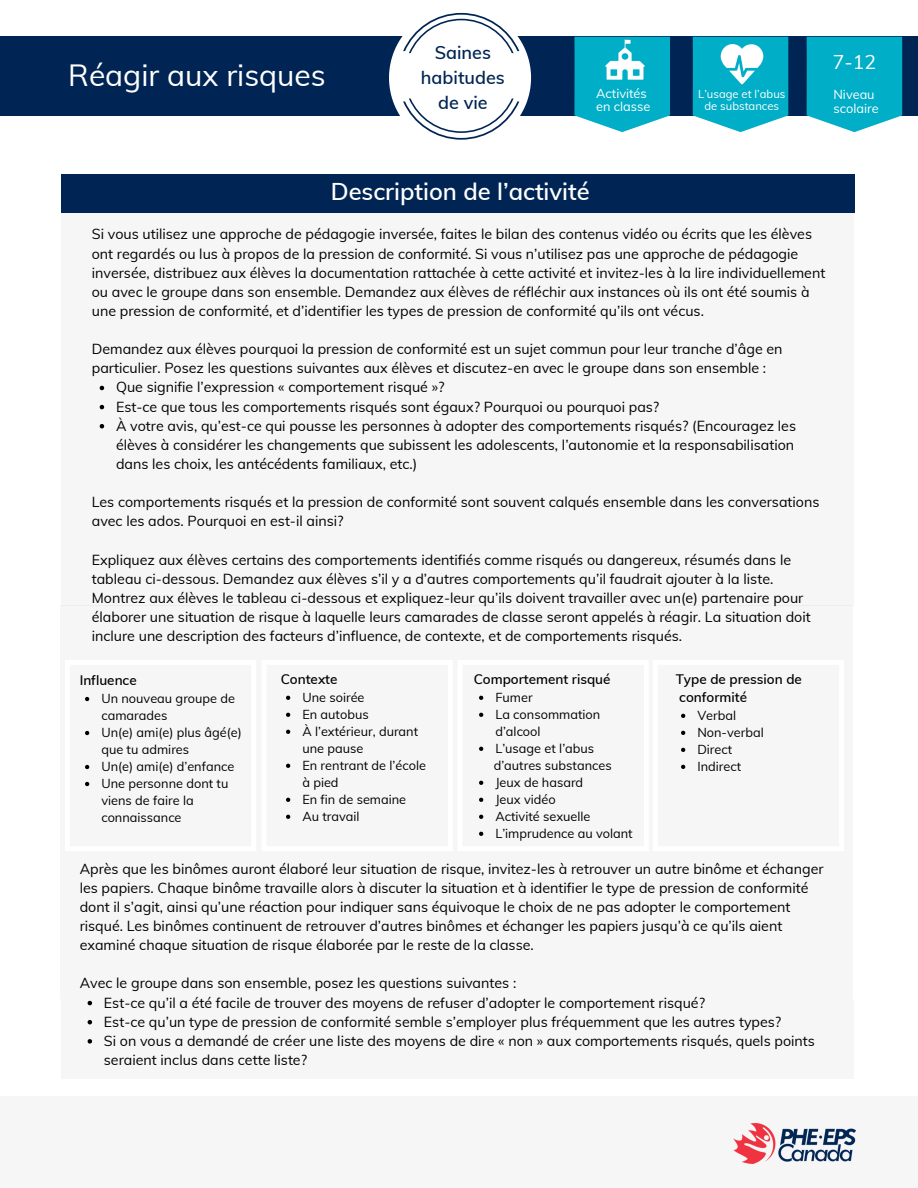
<style>
.page{position:relative;width:918px;height:1188px;background:#fff}
.page>*{position:absolute;margin:0;border:0;box-sizing:border-box;transform-origin:0 0}
.t1{font:30px "Muli";color:#fff}
.t2{font:600 23.7px "Muli";color:#fff}
.t3{font:19.5px "Muli";color:#fff}
.t4{font:600 18px/24.8px "Muli";color:#002554;text-align:center}
.t5{font:14.25px/19.2px "Muli";color:#000}
.t6{font:600 13.5px "Muli";color:#000}
.t7{font:12.75px/17px "Muli";color:#000}
.t8{font:12.75px/13.5px "Muli";color:#fff}
.t9{font:11.25px/12.1px "Muli";color:#fff;text-align:center}
</style>
<div class="page">
<div style="left:61px;top:212px;width:793px;height:394px;background:#f6f6f6"></div>
<div style="left:61px;top:174px;width:793px;height:38px;background:#002554"></div>
<div style="left:0;top:1096px;width:918px;height:92px;background:#f6f6f6"></div>
<img style="left:734px;top:1123px;width:121px;height:41px">
<div style="left:0;top:37px;width:918px;height:79px;background:#002554"></div>
<svg style="left:389px;top:12px;width:142px;height:128px"></svg>
<svg style="left:574px;top:37px;width:96px;height:95px;background:#1db6cc"></svg>
<img style="left:601px;top:37px;width:47px;height:47px">
<svg style="left:693px;top:37px;width:209px;height:95px"></svg>
<svg style="left:100px;top:386px;width:4px;height:4px"></svg>
<svg style="left:100px;top:405px;width:4px;height:4px"></svg>
<svg style="left:100px;top:424px;width:4px;height:4px"></svg>
<div style="left:60px;top:606px;width:793px;height:393px;background:#f6f6f6"></div>
<div style="left:61px;top:999px;width:793px;height:80px;background:#f6f6f6"></div>
<svg style="left:88px;top:1001px;width:4px;height:4px"></svg>
<svg style="left:88px;top:1020px;width:4px;height:4px"></svg>
<svg style="left:88px;top:1039px;width:4px;height:5px"></svg>
<p class="t1" style="left:68px;top:56px;width:259px">Réagir aux risques</p>
<p class="t4" style="left:421px;top:40px;width:85px">Saines habitudes de vie</p>
<p class="t3" style="left:833px;top:50px;width:45px">7-12</p>
<p class="t8" style="left:596px;top:86px;width:56px">Activités en classe</p>
<p class="t9" style="left:698px;top:88px;width:89px">L’usage et l’abus de substances</p>
<p class="t8" style="left:833px;top:88px;width:47px">Niveau scolaire</p>
<p class="t2" style="left:331px;top:177px;width:260px">Description de l’activité</p>
<p class="t5" style="left:92px;top:224px;width:735px">Si vous utilisez une approche de pédagogie inversée, faites le bilan des contenus vidéo ou écrits que les élèves ont regardés ou lus à propos de la pression de conformité. Si vous n’utilisez pas une approche de pédagogie inversée, distribuez aux élèves la documentation rattachée à cette activité et invitez-les à la lire individuellement ou avec le groupe dans son ensemble. Demandez aux élèves de réfléchir aux instances où ils ont été soumis à une pression de conformité, et d’identifier les types de pression de conformité qu’ils ont vécus.</p>
<p class="t5" style="left:92px;top:339px;width:692px">Demandez aux élèves pourquoi la pression de conformité est un sujet commun pour leur tranche d’âge en particulier. Posez les questions suivantes aux élèves et discutez-en avec le groupe dans son ensemble :</p>
<p class="t5" style="left:116px;top:377px;width:330px">Que signifie l’expression « comportement risqué »?</p>
<p class="t5" style="left:116px;top:397px;width:545px">Est-ce que tous les comportements risqués sont égaux? Pourquoi ou pourquoi pas?</p>
<p class="t5" style="left:116px;top:416px;width:682px">À votre avis, qu’est-ce qui pousse les personnes à adopter des comportements risqués? (Encouragez les élèves à considérer les changements que subissent les adolescents, l’autonomie et la responsabilisation dans les choix, les antécédents familiaux, etc.)</p>
<p class="t5" style="left:92px;top:492px;width:729px">Les comportements risqués et la pression de conformité sont souvent calqués ensemble dans les conversations avec les ados. Pourquoi en est-il ainsi?</p>
<p class="t5" style="left:92px;top:550px;width:721px">Expliquez aux élèves certains des comportements identifiés comme risqués ou dangereux, résumés dans le tableau ci-dessous. Demandez aux élèves s’il y a d’autres comportements qu’il faudrait ajouter à la liste.<br>Montrez aux élèves le tableau ci-dessous et expliquez-leur qu’ils doivent travailler avec un(e) partenaire pour élaborer une situation de risque à laquelle leurs camarades de classe seront appelés à réagir. La situation doit inclure une description des facteurs d’influence, de contexte, et de comportements risqués.</p>
<p class="t6" style="left:80px;top:672px;width:59px">Influence</p>
<p class="t7" style="left:101px;top:690px;width:135px">Un nouveau groupe de camarades</p>
<p class="t7" style="left:101px;top:724px;width:142px">Un(e) ami(e) plus âgé(e) que tu admires</p>
<p class="t7" style="left:101px;top:758px;width:135px">Un(e) ami(e) d’enfance</p>
<p class="t7" style="left:101px;top:775px;width:129px">Une personne dont tu viens de faire la connaissance</p>
<p class="t6" style="left:281px;top:670px;width:58px">Contexte</p>
<p class="t7" style="left:302px;top:689px;width:64px">Une soirée</p>
<p class="t7" style="left:302px;top:706px;width:68px">En autobus</p>
<p class="t7" style="left:302px;top:723px;width:117px">À l’extérieur, durant une pause</p>
<p class="t7" style="left:302px;top:757px;width:125px">En rentrant de l’école à pied</p>
<p class="t7" style="left:302px;top:791px;width:105px">En fin de semaine</p>
<p class="t7" style="left:302px;top:808px;width:59px">Au travail</p>
<p class="t6" style="left:474px;top:670px;width:138px">Comportement risqué</p>
<p class="t7" style="left:495px;top:689px;width:39px">Fumer</p>
<p class="t7" style="left:495px;top:706px;width:106px">La consommation d’alcool</p>
<p class="t7" style="left:495px;top:740px;width:100px">L’usage et l’abus</p>
<p class="t7" style="left:495px;top:774px;width:89px">Jeux de hasard</p>
<p class="t7" style="left:495px;top:791px;width:62px">Jeux vidéo</p>
<p class="t7" style="left:495px;top:808px;width:97px">Activité sexuelle</p>
<p class="t7" style="left:495px;top:825px;width:139px">L’imprudence au volant</p>
<p class="t7" style="left:494px;top:757px;width:120px">d’autres substances</p>
<p class="t6" style="left:676px;top:670px;width:128px">Type de pression de</p>
<p class="t6" style="left:679px;top:688px;width:69px">conformité</p>
<p class="t7" style="left:697px;top:707px;width:40px">Verbal</p>
<p class="t7" style="left:697px;top:724px;width:68px">Non-verbal</p>
<p class="t7" style="left:697px;top:741px;width:36px">Direct</p>
<p class="t7" style="left:697px;top:758px;width:45px">Indirect</p>
<p class="t5" style="left:80px;top:859px;width:745px">Après que les binômes auront élaboré leur situation de risque, invitez-les à retrouver un autre binôme et échanger les papiers. Chaque binôme travaille alors à discuter la situation et à identifier le type de pression de conformité dont il s’agit, ainsi qu’une réaction pour indiquer sans équivoque le choix de ne pas adopter le comportement risqué. Les binômes continuent de retrouver d’autres binômes et échanger les papiers jusqu’à ce qu’ils aient examiné chaque situation de risque élaborée par le reste de la classe.</p>
<p class="t5" style="left:80px;top:973px;width:438px">Avec le groupe dans son ensemble, posez les questions suivantes :</p>
<p class="t5" style="left:104px;top:993px;width:603px">Est-ce qu’il a été facile de trouver des moyens de refuser d’adopter le comportement risqué?</p>
<p class="t5" style="left:104px;top:1012px;width:679px">Est-ce qu’un type de pression de conformité semble s’employer plus fréquemment que les autres types?</p>
<p class="t5" style="left:104px;top:1031px;width:713px">Si on vous a demandé de créer une liste des moyens de dire « non » aux comportements risqués, quels points seraient inclus dans cette liste?</p>
</div>
